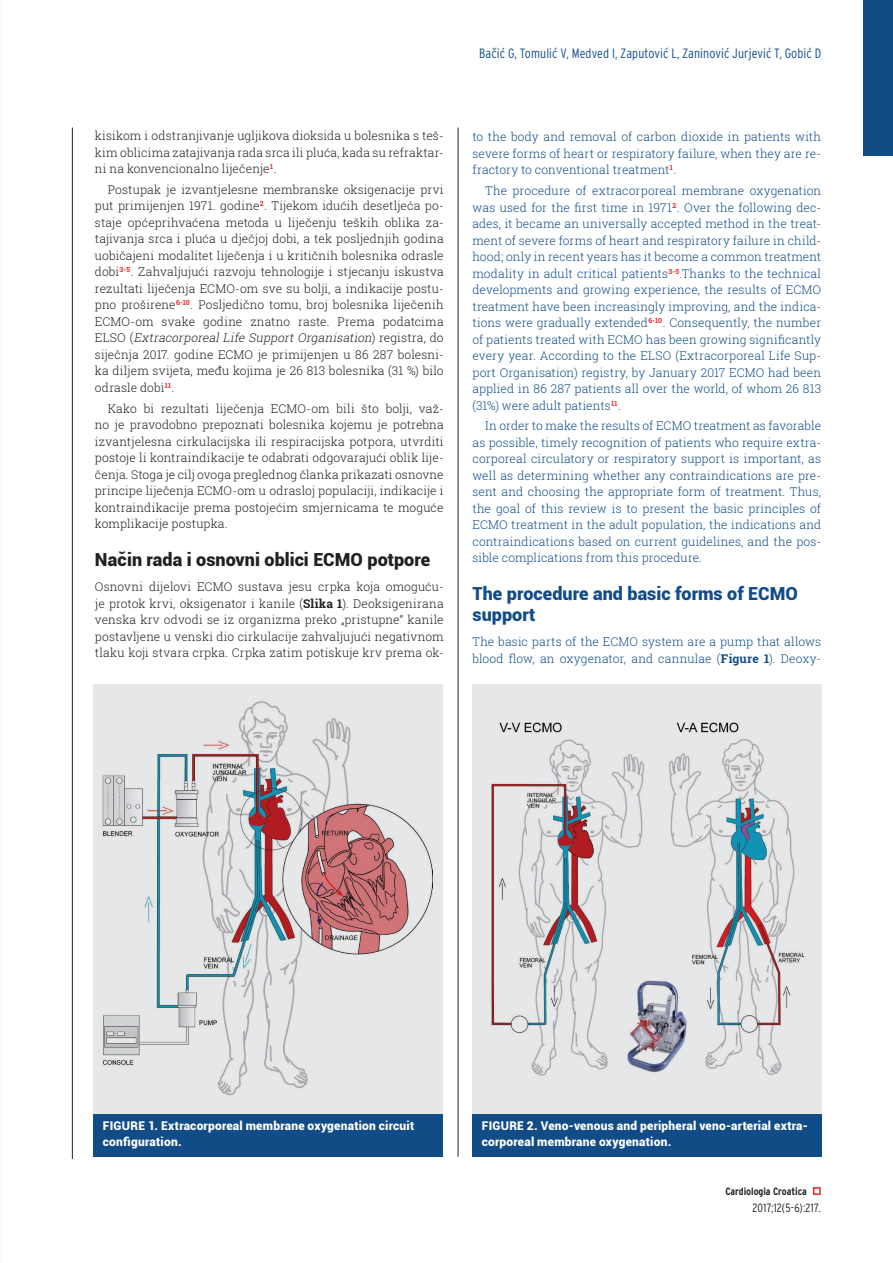
<style>
.page{position:relative;width:893px;height:1263px;background:#fff}
.page>*{position:absolute;margin:0;border:0;box-sizing:border-box;transform-origin:0 0}
.t1{font:900 18px/21px "Roboto";letter-spacing:.005em;color:#124c87}
.t2{font:900 18px "Roboto";color:#231f20}
.t3{font:300 condensed 13.5px "Interstate";letter-spacing:.01em;color:#124c87}
.t4{font:300 12px/16.5px "Roboto Slab";letter-spacing:.01em;color:#231f20;text-align:justify}
.t5{font:300 12px/16.5px "Roboto Slab";letter-spacing:.01em;color:#124c87;text-align:justify}
.t6{font:900 12px/16.5px "Roboto";letter-spacing:.02em;color:#fff}
.t7{font:300 condensed 12px "Interstate";letter-spacing:.02em;color:#231f20}
.t8{font:700 condensed 10.5px "Interstate";color:#231f20}
.s1{font-style:italic}
.s2{font-weight:700}
</style>
<div class="page">
<div style="left:813px;top:1187px;width:8px;height:8px;border:2px solid #ee2629"></div>
<div style="left:863px;top:0;width:30px;height:155px;background:#124c87"></div>
<hr style="left:72px;top:128px;width:1px;height:1031px;background:#231f20">
<hr style="left:458px;top:128px;width:1px;height:1029px;background:#231f20">
<div style="left:93px;top:685px;width:349px;height:459px;background:#e6e7e9"></div>
<img style="left:102px;top:701px;width:331px;height:395px">
<div style="left:93px;top:1114px;width:349px;height:43px;background:#124c87"></div>
<div style="left:472px;top:685px;width:349px;height:459px;background:#e6e7e9"></div>
<img style="left:491px;top:722px;width:314px;height:354px">
<div style="left:472px;top:1114px;width:349px;height:43px;background:#124c87"></div>
<p class="t4" style="left:95px;top:127px;width:350px">kisikom i odstranjivanje ugljikova dioksida u bolesnika s teš&shy;kim oblicima zatajivanja rada srca ili pluća, kada su refraktar&shy;ni na konvencionalno liječenje<sup>1</sup>.</p>
<p class="t4" style="left:95px;top:181px;width:350px;text-indent:13px">Postupak je izvantjelesne membranske oksigenacije prvi put primijenjen 1971. godine<sup>2</sup>. Tijekom idućih desetljeća po&shy;staje općeprihvaćena metoda u liječenju teških oblika za&shy;tajivanja srca i pluća u dječjoj dobi, a tek posljednjih godina uobičajeni modalitet liječenja i u kritičnih bolesnika odrasle dobi<sup>3-5</sup>. Zahvaljujući razvoju tehnologije i stjecanju iskustva rezultati liječenja ECMO-om sve su bolji, a indikacije postu&shy;pno proširene<sup>6-10</sup>. Posljedično tomu, broj bolesnika liječenih ECMO-om svake godine znatno raste. Prema podatcima E L S O ( <span class="s1">Extracorporeal Life Support Organisation</span>) r e g i s t r a , d o siječnja 2017. godine ECMO je primijenjen u 86 287 bolesni&shy;ka diljem svijeta, među kojima je 26 813 bolesnika (31 %) bilo odrasle dobi<sup>11</sup>.</p>
<p class="t4" style="left:95px;top:400px;width:350px;text-indent:13px">Kako bi rezultati liječenja ECMO-om bili što bolji, važ&shy;no je pravodobno prepoznati bolesnika kojemu je potrebna izvantjelesna cirkulacijska ili respiracijska potpora, utvrditi postoje li kontraindikacije te odabrati odgovarajući oblik lije&shy;čenja. Stoga je cilj ovoga preglednog članka prikazati osnovne principe liječenja ECMO-om u odrasloj populaciji, indikacije i kontraindikacije prema postojećim smjernicama te moguće komplikacije postupka.</p>
<h1 class="t2" style="left:95px;top:547px;width:337px">Način rada i osnovni oblici ECMO potpore</h1>
<p class="t4" style="left:95px;top:578px;width:350px">Osnovni dijelovi ECMO sustava jesu crpka koja omoguću&shy;je protok krvi, oksigenator i kanile (<span class="s2">Slika 1</span>). Deoksigenirana venska krv odvodi se iz organizma preko „pristupne“ kanile postavljene u venski dio cirkulacije zahvaljujući negativnom tlaku koji stvara crpka. Crpka zatim potiskuje krv prema ok-</p>
<p class="t3" style="left:479px;top:46px;width:343px">Bačić G, Tomulić V, Medved I, Zaputović L, Zaninović Jurjević T, Gobić D</p>
<p class="t5" style="left:472px;top:128px;width:350px">to the body and removal of carbon dioxide in patients with severe forms of heart or respiratory failure, when they are re&shy;fractory to conventional treatment<sup>1</sup>.</p>
<p class="t5" style="left:472px;top:182px;width:350px;text-indent:13px">The procedure of extracorporeal membrane oxygenation was used for the first time in 1971<sup>2</sup>. Over the following dec&shy;ades, it became an universally accepted method in the treat&shy;ment of severe forms of heart and respiratory failure in child&shy;hood; only in recent years has it become a common treatment modality in adult critical patients<sup>3-5</sup>.Thanks to the technical developments and growing experience, the results of ECMO treatment have been increasingly improving, and the indica&shy;tions were gradually extended<sup>6-10</sup>. Consequently, the number of patients treated with ECMO has been growing significantly every year. According to the ELSO (Extracorporeal Life Sup&shy;port Organisation) registry, by January 2017 ECMO had been applied in 86 287 patients all over the world, of whom 26 813 (31%) were adult patients<sup>11</sup>.</p>
<p class="t5" style="left:472px;top:417px;width:350px;text-indent:13px">In order to make the results of ECMO treatment as favorable as possible, timely recognition of patients who require extra&shy;corporeal circulatory or respiratory support is important, as well as determining whether any contraindications are pre&shy;sent and choosing the appropriate form of treatment. Thus, the goal of this review is to present the basic principles of ECMO treatment in the adult population, the indications and contraindications based on current guidelines, and the pos&shy;sible complications from this procedure.</p>
<h1 class="t1" style="left:472px;top:583px;width:327px">The procedure and basic forms of ECMO support</h1>
<p class="t5" style="left:472px;top:633px;width:350px">The basic parts of the ECMO system are a pump that allows blood flow, an oxygenator, and cannulae (<span class="s2">Figure 1</span>). Deoxy-</p>
<p class="t6" style="left:103px;top:1117px;width:313px">FIGURE 1. Extracorporeal membrane oxygenation circuit configuration.</p>
<p class="t6" style="left:482px;top:1117px;width:327px">FIGURE 2. Veno-venous and peripheral veno-arterial extra&shy;corporeal membrane oxygenation.</p>
<p class="t8" style="left:725px;top:1185px;width:83px">Cardiologia Croatica</p>
<p class="t7" style="left:752px;top:1201px;width:70px">2017;12(5-6):217.</p>
</div>
